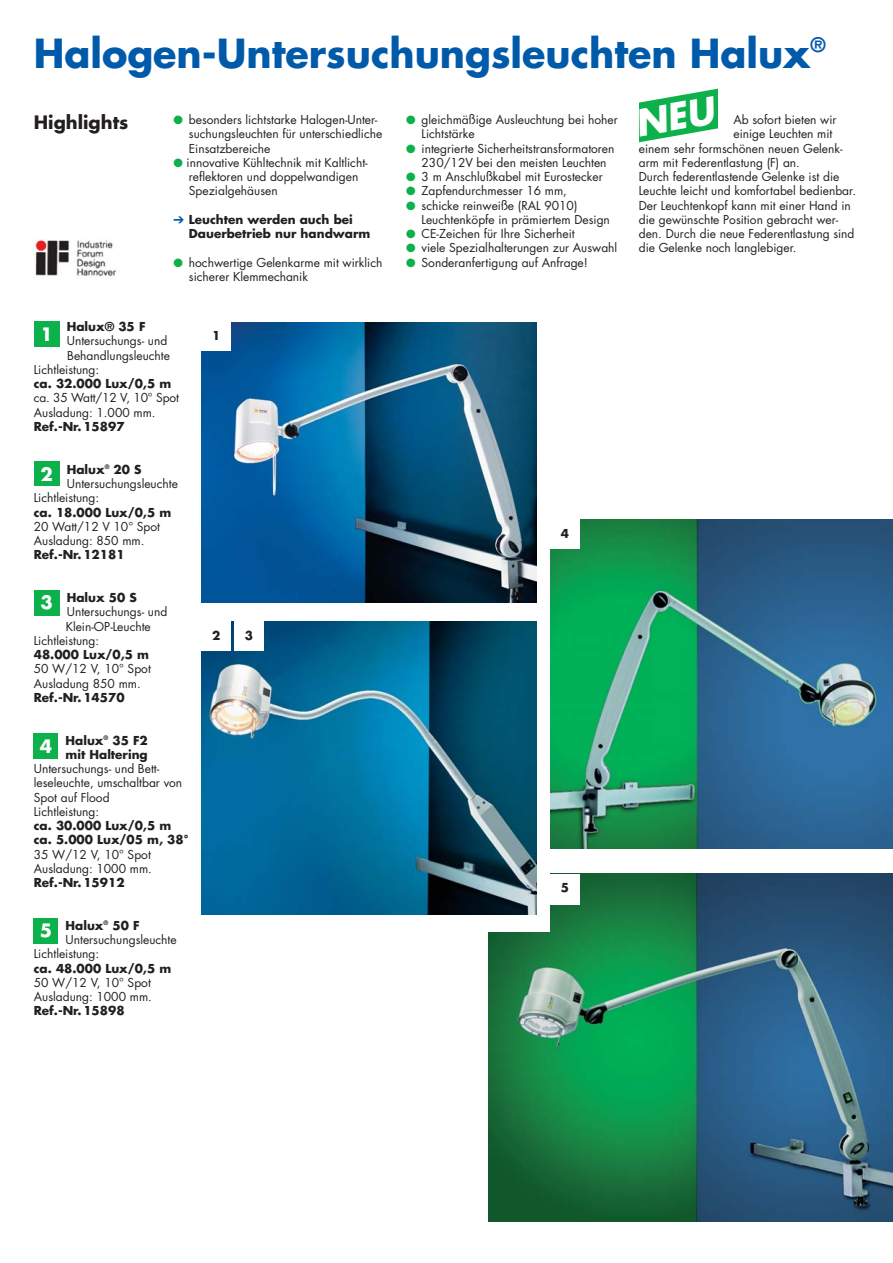
<style>
.page{position:relative;width:893px;height:1263px;background:#fff}
.page>*{position:absolute;margin:0;border:0;box-sizing:border-box;transform-origin:0 0}
.t1{font:700 39px "Futura";color:#005aaa}
.t2{font:700 18px "Futura";color:#231f20}
.t3{font:700 18px "Futura";color:#fff}
.t4{font:12px/14.2px "Futura";color:#231f20}
.t5{font:700 12px/14.2px "Futura";color:#231f20}
</style>
<div class="page">
<div style="left:34px;top:321px;width:25px;height:26px;background:#0cb14b"></div>
<div style="left:34px;top:462px;width:25px;height:24px;background:#0cb14b"></div>
<div style="left:34px;top:590px;width:25px;height:25px;background:#0cb14b"></div>
<div style="left:34px;top:918px;width:24px;height:25px;background:#0cb14b"></div>
<div style="left:34px;top:733px;width:24px;height:26px;background:#0cb14b"></div>
<img style="left:488px;top:874px;width:405px;height:348px">
<img style="left:34px;top:239px;width:83px;height:38px">
<div style="left:359px;top:739px;width:191px;height:193px;background:#fff"></div>
<img style="left:201px;top:622px;width:335px;height:293px">
<img style="left:201px;top:322px;width:335px;height:280px">
<div style="left:201px;top:321px;width:30px;height:30px;background:#fff"></div>
<img style="left:550px;top:520px;width:343px;height:328px">
<div style="left:550px;top:520px;width:30px;height:29px;background:#fff"></div>
<div style="left:201px;top:621px;width:30px;height:30px;background:#fff"></div>
<div style="left:234px;top:621px;width:30px;height:30px;background:#fff"></div>
<div style="left:550px;top:874px;width:30px;height:30px;background:#fff"></div>
<svg style="left:639px;top:89px;width:79px;height:54px"></svg>
<h1 class="t1" style="left:34px;top:35px;width:793px">Halogen-Untersuchungsleuchten Halux<sup>®</sup></h1>
<h2 class="t2" style="left:34px;top:114px;width:96px">Highlights</h2>
<p class="t4" style="left:187px;top:114px;width:197px">besonders lichtstarke Halogen-Unter&shy;suchungsleuchten für unterschiedliche<br>Einsatzbereiche<br>innovative Kühltechnik mit Kaltlicht&shy;reflektoren und doppelwandigen<br>Spezialgehäusen</p>
<p class="t5" style="left:189px;top:213px;width:183px">Leuchten werden auch bei<br>Dauerbetrieb nur handwarm</p>
<p class="t4" style="left:189px;top:256px;width:195px">hochwertige Gelenkarme mit wirklich sicherer Klemmechanik</p>
<p class="t5" style="left:67px;top:321px;width:80px">Halux® 35 F</p>
<p class="t4" style="left:67px;top:335px;width:102px">Untersuchungs- und</p>
<p class="t4" style="left:67px;top:349px;width:104px">Behandlungsleuchte</p>
<p class="t4" style="left:34px;top:363px;width:67px">Lichtleistung:</p>
<p class="t5" style="left:34px;top:378px;width:139px">ca. 32.000 Lux/0,5 m</p>
<p class="t4" style="left:34px;top:392px;width:147px">ca. 35 Watt/12 V, 10° Spot<br>Ausladung: 1.000 mm.</p>
<p class="t5" style="left:34px;top:420px;width:92px">Ref.-Nr.15897</p>
<p class="t5" style="left:67px;top:463px;width:76px">Halux<sup>®</sup> 20 S</p>
<p class="t4" style="left:67px;top:477px;width:113px">Untersuchungsleuchte</p>
<p class="t4" style="left:34px;top:492px;width:67px">Lichtleistung:</p>
<p class="t5" style="left:34px;top:506px;width:139px">ca. 18.000 Lux/0,5 m</p>
<p class="t4" style="left:34px;top:520px;width:128px">20 Watt/12 V 10° Spot<br>Ausladung: 850 mm.</p>
<p class="t5" style="left:34px;top:549px;width:92px">Ref.-Nr.12181</p>
<p class="t5" style="left:67px;top:591px;width:72px">Halux 50 S</p>
<p class="t4" style="left:67px;top:606px;width:102px">Untersuchungs- und</p>
<p class="t4" style="left:66px;top:620px;width:87px">Klein-OP-Leuchte</p>
<p class="t4" style="left:34px;top:634px;width:67px">Lichtleistung:</p>
<p class="t5" style="left:34px;top:648px;width:117px">48.000 Lux/0,5 m</p>
<p class="t4" style="left:34px;top:663px;width:119px">50 W/12 V, 10° Spot<br>Ausladung 850 mm.</p>
<p class="t5" style="left:34px;top:691px;width:92px">Ref.-Nr.14570</p>
<p class="t5" style="left:66px;top:734px;width:84px">Halux<sup>®</sup> 35 F2 mit Haltering</p>
<p class="t4" style="left:34px;top:762px;width:150px">Untersuchungs- und Bett&shy;leseleuchte, umschaltbar von<br>Spot auf Flood<br>Lichtleistung:</p>
<p class="t5" style="left:34px;top:819px;width:156px">ca. 30.000 Lux/0,5 m ca. 5.000 Lux/05 m, 38°</p>
<p class="t4" style="left:34px;top:848px;width:120px">35 W/12 V, 10° Spot<br>Ausladung: 1000 mm.</p>
<p class="t5" style="left:34px;top:876px;width:92px">Ref.-Nr.15912</p>
<p class="t5" style="left:66px;top:919px;width:75px">Halux<sup>®</sup> 50 F</p>
<p class="t4" style="left:66px;top:933px;width:113px">Untersuchungsleuchte</p>
<p class="t4" style="left:34px;top:948px;width:67px">Lichtleistung:</p>
<p class="t5" style="left:34px;top:962px;width:139px">ca. 48.000 Lux/0,5 m</p>
<p class="t4" style="left:34px;top:976px;width:120px">50 W/12 V, 10° Spot<br>Ausladung: 1000 mm.</p>
<p class="t5" style="left:34px;top:1005px;width:92px">Ref.-Nr.15898</p>
<h2 class="t3" style="left:40px;top:326px;width:14px">1</h2>
<h2 class="t3" style="left:40px;top:466px;width:14px">2</h2>
<h2 class="t3" style="left:40px;top:594px;width:14px">3</h2>
<h2 class="t3" style="left:40px;top:738px;width:14px">4</h2>
<h2 class="t3" style="left:40px;top:922px;width:14px">5</h2>
<p class="t5" style="left:212px;top:329px;width:10px">1</p>
<p class="t5" style="left:212px;top:629px;width:10px">2</p>
<p class="t5" style="left:245px;top:629px;width:10px">3</p>
<p class="t4" style="left:422px;top:114px;width:198px">gleichmäßige Ausleuchtung bei hoher<br>Lichtstärke<br>integrierte Sicherheitstransformatoren<br>230/12V bei den meisten Leuchten<br>3 m Anschlußkabel mit Eurostecker<br>Zapfendurchmesser 16 mm,<br>schicke reinweiße (RAL 9010)<br>Leuchtenköpfe in prämiertem Design<br>CE-Zeichen für Ihre Sicherheit<br>viele Spezialhalterungen zur Auswahl<br>Sonderanfertigung auf Anfrage!</p>
<p class="t4" style="left:733px;top:114px;width:105px">Ab sofort bieten wir</p>
<p class="t4" style="left:733px;top:128px;width:101px">einige Leuchten mit</p>
<p class="t4" style="left:639px;top:142px;width:205px">einem sehr formschönen neuen Gelenk-</p>
<p class="t4" style="left:639px;top:156px;width:163px">arm mit Federentlastung (F) an.</p>
<p class="t4" style="left:639px;top:171px;width:202px">Durch federentlastende Gelenke ist die</p>
<p class="t4" style="left:639px;top:185px;width:219px">Leuchte leicht und komfortabel bedienbar.</p>
<p class="t4" style="left:639px;top:199px;width:214px">Der Leuchtenkopf kann mit einer Hand in</p>
<p class="t4" style="left:639px;top:213px;width:201px">die gewünschte Position gebracht wer-</p>
<p class="t4" style="left:639px;top:228px;width:217px">den. Durch die neue Federentlastung sind</p>
<p class="t4" style="left:639px;top:242px;width:159px">die Gelenke noch langlebiger.</p>
<p class="t5" style="left:561px;top:527px;width:10px">4</p>
<p class="t5" style="left:561px;top:882px;width:10px">5</p>
</div>
